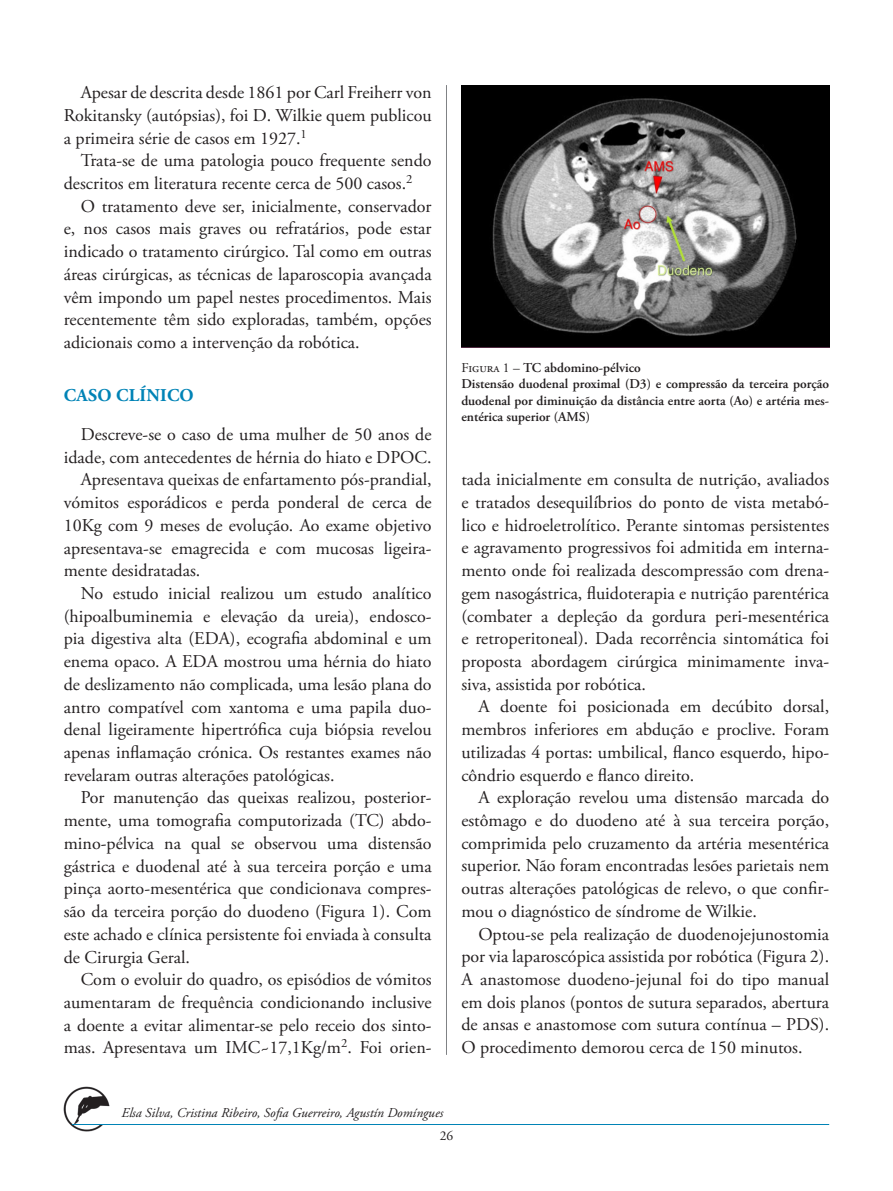
<style>
.page{position:relative;width:893px;height:1191px;background:#fff}
.page>*{position:absolute;margin:0;border:0;box-sizing:border-box;transform-origin:0 0}
.Texto_colunas{font:18px/22.6px "Adobe Garamond Pro";color:#231f20;text-align:justify}
.TITULOS{font:700 18px "Adobe Garamond Pro";letter-spacing:.015em;color:#0083b6}
.Legendas{font:600 13.5px/16.5px "Adobe Garamond Pro";color:#231f20;text-align:justify}
._03_Autores{font:italic 13.5px "Adobe Garamond Pro";color:#231f20}
.t1{font:13.5px "Adobe Garamond Pro";color:#231f20}
.s1{font-weight:400}
</style>
<div class="page">
<hr style="left:446px;top:85px;width:1px;height:969px;background:#808285">
<img style="left:64px;top:1086px;width:45px;height:45px">
<hr style="left:72px;top:1124px;width:757px;height:1px;background:#0083b6">
<img style="left:461px;top:85px;width:368px;height:262px">
<p class="Texto_colunas" style="left:64px;top:82px;width:369px;text-indent:17px">Apesar de descrita desde 1861 por Carl Freiherr von Rokitansky (autópsias), foi D. Wilkie quem publicou a primeira série de casos em 1927.<sup>1</sup></p>
<p class="Texto_colunas" style="left:64px;top:150px;width:369px;text-indent:17px">Trata-se de uma patologia pouco frequente sendo descritos em literatura recente cerca de 500 casos.<sup>2</sup></p>
<p class="Texto_colunas" style="left:64px;top:195px;width:369px;text-indent:17px">O tratamento deve ser, inicialmente, conservador e, nos casos mais graves ou refratários, pode estar indicado o tratamento cirúrgico. Tal como em outras áreas cirúrgicas, as técnicas de laparoscopia avançada vêm impondo um papel nestes procedimentos. Mais recentemente têm sido exploradas, também, opções adicionais como a intervenção da robótica.</p>
<p class="TITULOS" style="left:64px;top:384px;width:131px">CASO CLÍNICO</p>
<p class="Texto_colunas" style="left:64px;top:423px;width:369px;text-align:right">Descreve-se o caso de uma mulher de 50 anos de idade, com antecedentes de hérnia do hiato e DPOC.</p>
<p class="Texto_colunas" style="left:64px;top:469px;width:369px;text-indent:17px">Apresentava queixas de enfartamento pós-prandial, vómitos esporádicos e perda ponderal de cerca de 10Kg com 9 meses de evolução. Ao exame objetivo apresentava-se emagrecida e com mucosas ligeira&shy;mente desidratadas.</p>
<p class="Texto_colunas" style="left:64px;top:582px;width:369px;text-indent:17px">No estudo inicial realizou um estudo analítico (hipoalbuminemia e elevação da ureia), endosco&shy;pia digestiva alta (EDA), ecografia abdominal e um enema opaco. A EDA mostrou uma hérnia do hiato de deslizamento não complicada, uma lesão plana do antro compatível com xantoma e uma papila duo&shy;denal ligeiramente hipertrófica cuja biópsia revelou apenas inflamação crónica. Os restantes exames não revelaram outras alterações patológicas.</p>
<p class="Texto_colunas" style="left:64px;top:787px;width:369px;text-indent:17px">Por manutenção das queixas realizou, posterior&shy;mente, uma tomografia computorizada (TC) abdo&shy;mino-pélvica na qual se observou uma distensão gástrica e duodenal até à sua terceira porção e uma pinça aorto-mesentérica que condicionava compres&shy;são da terceira porção do duodeno (Figura 1). Com este achado e clínica persistente foi enviada à consulta de Cirurgia Geral.</p>
<p class="Texto_colunas" style="left:64px;top:968px;width:369px;text-indent:17px">Com o evoluir do quadro, os episódios de vómitos aumentaram de frequência condicionando inclusive a doente a evitar alimentar-se pelo receio dos sinto&shy;mas. Apresentava um IMC~17,1Kg/m<sup>2</sup>. Foi orien-</p>
<p class="Legendas" style="left:461px;top:359px;width:181px"><span class="s1">Figura 1 –</span> TC abdomino-pélvico</p>
<p class="Legendas" style="left:461px;top:376px;width:369px">Distensão duodenal proximal (D3) e compressão da terceira porção duodenal por diminuição da distância entre aorta (Ao) e artéria mes&shy;entérica superior (AMS)</p>
<p class="Texto_colunas" style="left:461px;top:469px;width:369px">tada inicialmente em consulta de nutrição, avaliados e tratados desequilíbrios do ponto de vista metabó&shy;lico e hidroeletrolítico. Perante sintomas persistentes e agravamento progressivos foi admitida em interna&shy;mento onde foi realizada descompressão com drena&shy;gem nasogástrica, fluidoterapia e nutrição parentérica (combater a depleção da gordura peri-mesentérica e retroperitoneal). Dada recorrência sintomática foi proposta abordagem cirúrgica minimamente inva&shy;siva, assistida por robótica.</p>
<p class="Texto_colunas" style="left:461px;top:696px;width:369px;text-indent:17px">A doente foi posicionada em decúbito dorsal, membros inferiores em abdução e proclive. Foram utilizadas 4 portas: umbilical, flanco esquerdo, hipo&shy;côndrio esquerdo e flanco direito.</p>
<p class="Texto_colunas" style="left:461px;top:787px;width:369px;text-indent:17px">A exploração revelou uma distensão marcada do estômago e do duodeno até à sua terceira porção, comprimida pelo cruzamento da artéria mesentérica superior. Não foram encontradas lesões parietais nem outras alterações patológicas de relevo, o que confir&shy;mou o diagnóstico de síndrome de Wilkie.</p>
<p class="Texto_colunas" style="left:461px;top:923px;width:369px;text-indent:17px">Optou-se pela realização de duodenojejunostomia por via laparoscópica assistida por robótica (Figura 2).<br>A anastomose duodeno-jejunal foi do tipo manual em dois planos (pontos de sutura separados, abertura de ansas e anastomose com sutura contínua – PDS).<br>O procedimento demorou cerca de 150 minutos.</p>
<p class="_03_Autores" style="left:122px;top:1104px;width:323px">Elsa Silva, Cristina Ribeiro, Sofia Guerreiro, Agustín Domíngues</p>
<p class="t1" style="left:440px;top:1127px;width:14px">22</p>
</div>
